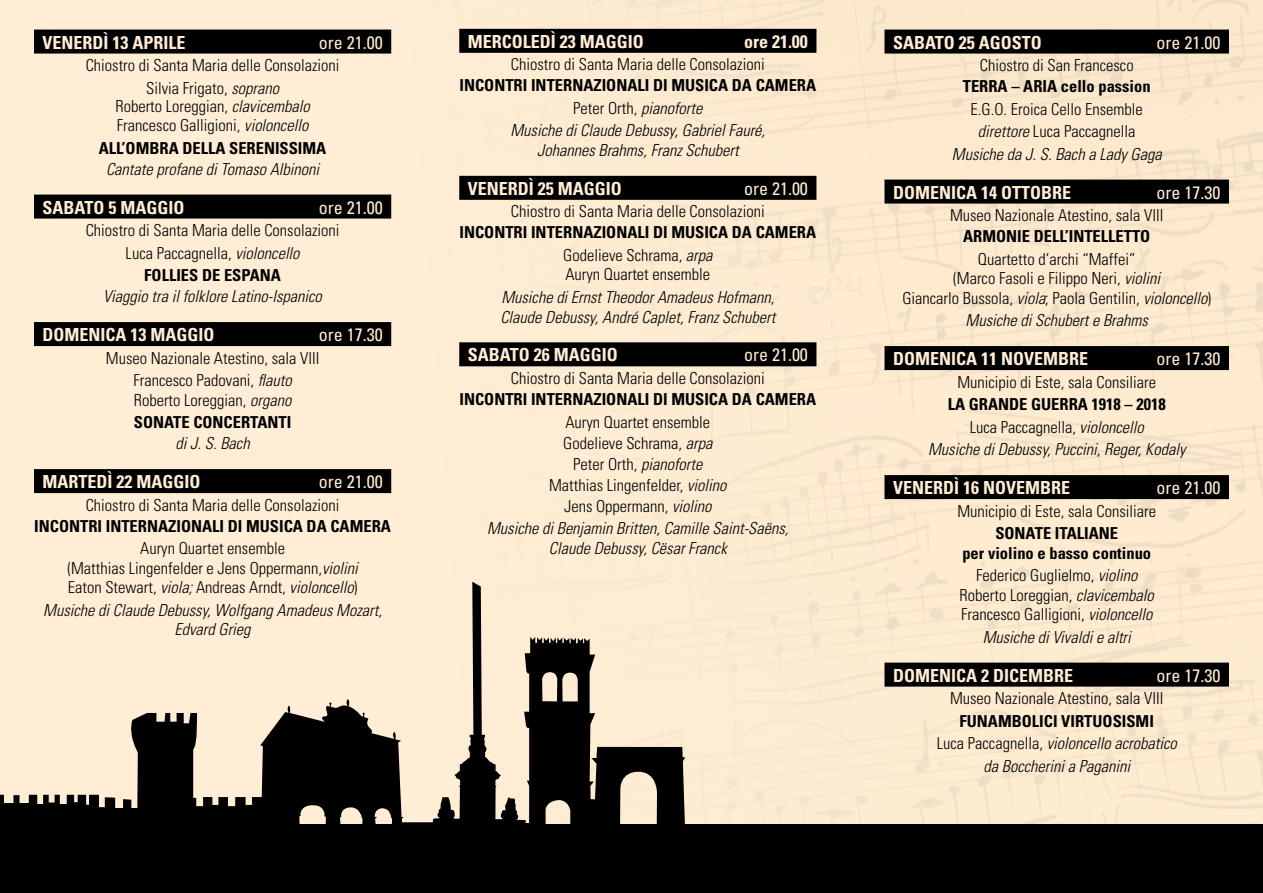
<style>
.page{position:relative;width:1263px;height:893px;background:#fff}
.page>*{position:absolute;margin:0;border:0;box-sizing:border-box;transform-origin:0 0}
.t1{font:700 condensed 18px "Univers";color:#ffeed5}
.t2{font:condensed 18px "Univers";color:#ffeed5}
.t3{font:300 condensed 16.5px/22.5px "Univers";color:#000;text-align:center}
.t4{font:italic 300 condensed 16.5px/22.5px "Univers";color:#000;text-align:center}
.t5{font:700 condensed 16.5px/22.5px "Univers";color:#000;text-align:center}
.s1{font-style:italic}
.s2{font-weight:700}
.s3{font-weight:700;font-style:normal}
.s4{font-style:normal}
.s5{font-weight:300}
.s6{font-weight:300;font-style:italic}
</style>
<div class="page">
<div style="left:0;top:0;width:1263px;height:825px;background:#feecd1"></div>
<div style="left:0;top:825px;width:1263px;height:68px;background:#000"></div>
<svg style="left:0;top:582px;width:685px;height:243px;background:#b9ac9a"></svg>
<div style="left:34px;top:30px;width:357px;height:24px;background:#000"></div>
<div style="left:34px;top:195px;width:357px;height:24px;background:#000"></div>
<div style="left:34px;top:322px;width:357px;height:24px;background:#000"></div>
<div style="left:34px;top:469px;width:357px;height:24px;background:#000"></div>
<div style="left:459px;top:29px;width:357px;height:24px;background:#000"></div>
<div style="left:459px;top:176px;width:357px;height:24px;background:#000"></div>
<div style="left:459px;top:342px;width:357px;height:24px;background:#000"></div>
<div style="left:884px;top:30px;width:345px;height:24px;background:#000"></div>
<div style="left:884px;top:180px;width:345px;height:24px;background:#000"></div>
<div style="left:884px;top:346px;width:345px;height:24px;background:#000"></div>
<div style="left:884px;top:475px;width:345px;height:24px;background:#000"></div>
<div style="left:884px;top:663px;width:345px;height:24px;background:#000"></div>
<p class="t1" style="left:43px;top:31px;width:145px">VENERDÌ 13 APRILE</p>
<p class="t2" style="left:319px;top:31px;width:65px">ore 21.00</p>
<p class="t3" style="left:86px;top:54px;width:255px">Chiostro di Santa Maria delle Consolazioni<br>Silvia Frigato, <span class="s1">soprano</span></p>
<p class="t3" style="left:115px;top:96px;width:196px;line-height:19.5px;text-align:left">Roberto Loreggian, <span class="s1">clavicembalo<br></span>Francesco Galligioni, <span class="s1">violoncello</span></p>
<p class="t5" style="left:99px;top:136px;width:229px">ALL’OMBRA DELLA SERENISSIMA</p>
<p class="t4" style="left:106px;top:157px;width:215px">Cantate profane di Tomaso Albinoni</p>
<p class="t1" style="left:43px;top:196px;width:143px">SABATO 5 MAGGIO</p>
<p class="t2" style="left:319px;top:196px;width:65px">ore 21.00</p>
<p class="t3" style="left:86px;top:219px;width:255px">Chiostro di Santa Maria delle Consolazioni<br>Luca Paccagnella, <span class="s1">violoncello<br></span><span class="s2">FOLLIES DE ESPANA</span></p>
<p class="t4" style="left:103px;top:285px;width:220px">Viaggio tra il folklore Latino-Ispanico</p>
<p class="t1" style="left:43px;top:324px;width:173px">DOMENICA 13 MAGGIO</p>
<p class="t2" style="left:319px;top:323px;width:65px">ore 17.30</p>
<p class="t3" style="left:106px;top:346px;width:215px">Museo Nazionale Atestino, sala VIII<br>Francesco Padovani, <span class="s1">flauto</span></p>
<p class="t3" style="left:134px;top:388px;width:159px;text-align:left">Roberto Loreggian, <span class="s1">organo<br></span><span class="s2">SONATE CONCERTANTI</span></p>
<p class="t4" style="left:176px;top:432px;width:76px">di J. S. Bach</p>
<p class="t1" style="left:43px;top:471px;width:159px">MARTEDÌ 22 MAGGIO</p>
<p class="t2" style="left:319px;top:470px;width:65px">ore 21.00</p>
<p class="t3" style="left:86px;top:493px;width:255px">Chiostro di Santa Maria delle Consolazioni</p>
<p class="t5" style="left:34px;top:514px;width:358px">INCONTRI INTERNAZIONALI DI MUSICA DA CAMERA</p>
<p class="t3" style="left:67px;top:538px;width:292px;line-height:19.5px">Auryn Quartet ensemble<br>(Matthias Lingenfelder e Jens Oppermann,<span class="s1">violini<br></span>Eaton Stewart, <span class="s1">viola;</span> Andreas Arndt, <span class="s1">violoncello</span>)</p>
<p class="t4" style="left:43px;top:600px;width:340px;line-height:19.5px">Musiche di Claude Debussy, Wolfgang Amadeus Mozart,<br>Edvard Grieg</p>
<p class="t1" style="left:468px;top:31px;width:177px">MERCOLEDÌ 23 MAGGIO</p>
<p class="t1" style="left:744px;top:31px;width:65px">ore 21.00</p>
<p class="t3" style="left:511px;top:53px;width:255px">Chiostro di Santa Maria delle Consolazioni</p>
<p class="t4" style="left:459px;top:74px;width:358px"><span class="s3">INCONTRI INTERNAZIONALI DI MUSICA DA CAMERA<br></span><span class="s4">Peter Orth,</span> pianoforte<br>Musiche di Claude Debussy, Gabriel Fauré,</p>
<p class="t4" style="left:537px;top:139px;width:203px">Johannes Brahms, Franz Schubert</p>
<p class="t1" style="left:468px;top:178px;width:155px">VENERDÌ 25 MAGGIO</p>
<p class="t2" style="left:744px;top:177px;width:65px">ore 21.00</p>
<p class="t3" style="left:511px;top:200px;width:255px">Chiostro di Santa Maria delle Consolazioni</p>
<p class="t5" style="left:459px;top:221px;width:358px">INCONTRI INTERNAZIONALI DI MUSICA DA CAMERA<br><span class="s5">Godelieve Schrama,</span> <span class="s6">arpa</span></p>
<p class="t3" style="left:565px;top:263px;width:146px">Auryn Quartet ensemble</p>
<p class="t4" style="left:500px;top:287px;width:276px;line-height:19.5px;text-align:left">Musiche di Ernst Theodor Amadeus Hofmann,<br>Claude Debussy, André Caplet, Franz Schubert</p>
<p class="t1" style="left:468px;top:344px;width:151px">SABATO 26 MAGGIO</p>
<p class="t2" style="left:744px;top:344px;width:65px">ore 21.00</p>
<p class="t3" style="left:511px;top:367px;width:255px">Chiostro di Santa Maria delle Consolazioni</p>
<p class="t5" style="left:459px;top:388px;width:358px">INCONTRI INTERNAZIONALI DI MUSICA DA CAMERA</p>
<p class="t3" style="left:549px;top:411px;width:179px;line-height:21px">Auryn Quartet ensemble<br>Godelieve Schrama, <span class="s1">arpa<br></span>Peter Orth, <span class="s1">pianoforte<br></span>Matthias Lingenfelder, <span class="s1">violino<br></span>Jens Oppermann, <span class="s1">violino</span></p>
<p class="t4" style="left:487px;top:518px;width:303px;line-height:19.5px">Musiche di Benjamin Britten, Camille Saint-Saëns,<br>Claude Debussy, Cësar Franck</p>
<p class="t1" style="left:893px;top:31px;width:150px">SABATO 25 AGOSTO</p>
<p class="t2" style="left:1156px;top:31px;width:65px">ore 21.00</p>
<p class="t3" style="left:980px;top:54px;width:155px">Chiostro di San Francesco</p>
<p class="t5" style="left:963px;top:75px;width:189px">TERRA – ARIA cello passion</p>
<p class="t3" style="left:952px;top:97px;width:211px">E.G.O. Eroica Cello Ensemble <span class="s1">direttore</span> Luca Paccagnella<br><span class="s1">Musiche da J. S. Bach a Lady Gaga</span></p>
<p class="t1" style="left:893px;top:181px;width:179px">DOMENICA 14 OTTOBRE</p>
<p class="t2" style="left:1156px;top:181px;width:65px">ore 17.30</p>
<p class="t3" style="left:950px;top:204px;width:215px">Museo Nazionale Atestino, sala VIII</p>
<p class="t5" style="left:963px;top:225px;width:189px">ARMONIE DELL’INTELLETTO</p>
<p class="t3" style="left:902px;top:249px;width:310px;line-height:19.5px">Quartetto d’archi “Maffei”<br>(Marco Fasoli e Filippo Neri, <span class="s1">violini<br></span>Giancarlo Bussola, <span class="s1">viola</span>; Paola Gentilin, <span class="s1">violoncello</span>)</p>
<p class="t4" style="left:965px;top:309px;width:184px">Musiche di Schubert e Brahms</p>
<p class="t1" style="left:893px;top:348px;width:196px">DOMENICA 11 NOVEMBRE</p>
<p class="t2" style="left:1156px;top:347px;width:65px">ore 17.30</p>
<p class="t3" style="left:957px;top:370px;width:200px">Municipio di Este, sala Consiliare</p>
<p class="t4" style="left:928px;top:393px;width:259px"><span class="s3">LA GRANDE GUERRA 1918 – 2018<br></span><span class="s4">Luca Paccagnella,</span> violoncello<br>Musiche di Debussy, Puccini, Reger, Kodaly</p>
<p class="t1" style="left:893px;top:477px;width:179px">VENERDÌ 16 NOVEMBRE</p>
<p class="t2" style="left:1156px;top:476px;width:65px">ore 21.00</p>
<p class="t3" style="left:957px;top:499px;width:200px">Municipio di Este, sala Consiliare</p>
<p class="t5" style="left:962px;top:523px;width:190px;line-height:19.5px">SONATE ITALIANE<br>per violino e basso continuo</p>
<p class="t3" style="left:960px;top:565px;width:196px;line-height:19.5px">Federico Guglielmo, <span class="s1">violino<br></span>Roberto Loreggian, <span class="s1">clavicembalo<br></span>Francesco Galligioni, <span class="s1">violoncello</span></p>
<p class="t4" style="left:983px;top:625px;width:150px">Musiche di Vivaldi e altri</p>
<p class="t1" style="left:893px;top:664px;width:181px">DOMENICA 2 DICEMBRE</p>
<p class="t2" style="left:1156px;top:664px;width:65px">ore 17.30</p>
<p class="t3" style="left:950px;top:687px;width:215px">Museo Nazionale Atestino, sala VIII</p>
<p class="t4" style="left:937px;top:709px;width:242px"><span class="s3">FUNAMBOLICI VIRTUOSISMI<br></span><span class="s4">Luca Paccagnella,</span> violoncello acrobatico da Boccherini a Paganini</p>
</div>
